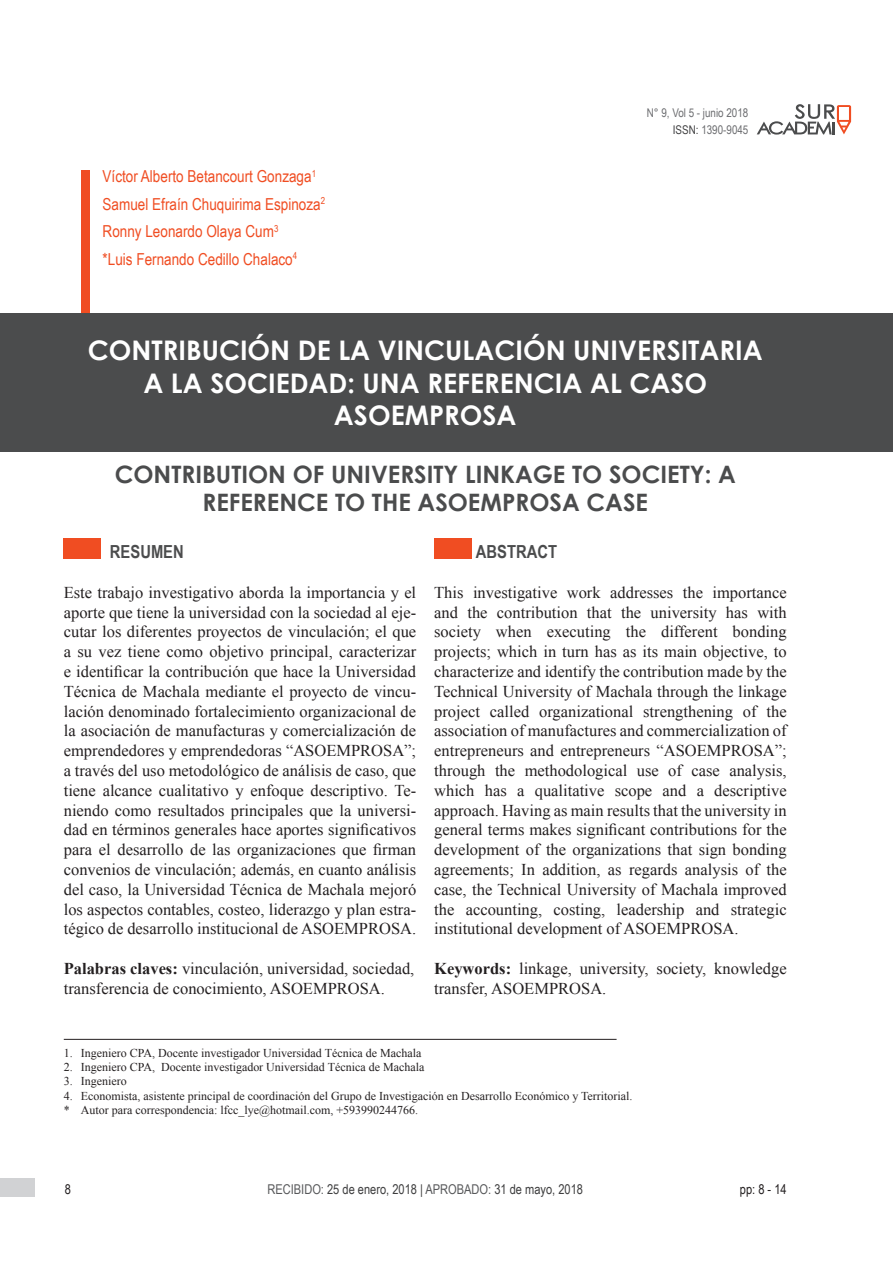
<style>
.page{position:relative;width:893px;height:1263px;background:#fff}
.page>*{position:absolute;margin:0;border:0;box-sizing:border-box;transform-origin:0 0}
.t1{font:700 27px/32.4px "Century Gothic";color:#fff;text-align:center}
.t2{font:700 24px/28.8px "Century Gothic";color:#4b4c4d;text-align:center}
.t3{font:700 18px "Arial Narrow";color:#4b4c4d}
.t4{font:16.5px/19.8px "Times New Roman";color:#231f20;text-align:justify}
.t5{font:16.5px/27.6px "Arial Narrow";color:#f04d22}
.t6{font:13.5px "Arial Narrow";color:#3e3e3f}
.t7{font:13.5px "Arial Narrow";color:#231f20}
.t8{font:12px/14.4px "Times New Roman";color:#231f20}
.t9{font:12px/17.4px "Arial Narrow";color:#6c6d70;text-align:right}
.s1{color:#3e3e3f}
.s2{font-weight:700}
.s3{color:#57585a}
</style>
<div class="page">
<svg style="left:757px;top:104px;width:94px;height:31px"></svg>
<div style="left:0;top:1178px;width:34px;height:18px;background:#d1d2d4"></div>
<div style="left:81px;top:170px;width:8px;height:201px;background:#f04d22"></div>
<div style="left:0;top:314px;width:893px;height:138px;background:#4b4c4d"></div>
<hr style="left:64px;top:1039px;width:553px;height:1px;background:#231f20">
<div style="left:64px;top:538px;width:37px;height:20px;background:#f04d22"></div>
<div style="left:434px;top:538px;width:37px;height:20px;background:#f04d22"></div>
<p class="t5" style="left:103px;top:162px;width:224px">Víctor Alberto Betancourt Gonzaga<sup>1<br></sup>Samuel Efraín Chuquirima Espinoza<sup>2<br></sup>Ronny Leonardo Olaya Cum<sup>3<br></sup>*Luis Fernando Cedillo Chalaco<sup>4</sup></p>
<p class="t9" style="left:647px;top:103px;width:103px">N° 9, Vol 5 - junio 2018<br><span class="s1">ISSN:</span> 1390-9045</p>
<h1 class="t1" style="left:88px;top:333px;width:676px">CONTRIBUCIÓN DE LA VINCULACIÓN UNIVERSITARIA<br>A LA SOCIEDAD: UNA REFERENCIA AL CASO<br>ASOEMPROSA</h1>
<h2 class="t2" style="left:115px;top:458px;width:623px">CONTRIBUTION OF UNIVERSITY LINKAGE TO SOCIETY: A<br>REFERENCE TO THE ASOEMPROSA CASE</h2>
<p class="t3" style="left:110px;top:538px;width:75px">RESUMEN</p>
<p class="t4" style="left:64px;top:582px;width:354px">Este trabajo investigativo aborda la importancia y el aporte que tiene la universidad con la sociedad al eje&shy;cutar los diferentes proyectos de vinculación; el que a su vez tiene como objetivo principal, caracterizar e identificar la contribución que hace la Universidad Técnica de Machala mediante el proyecto de vincu&shy;lación denominado fortalecimiento organizacional de la asociación de manufacturas y comercialización de emprendedores y emprendedoras “ASOEMPROSA”; a través del uso metodológico de análisis de caso, que tiene alcance cualitativo y enfoque descriptivo. Te&shy;niendo como resultados principales que la universi&shy;dad en términos generales hace aportes significativos para el desarrollo de las organizaciones que firman convenios de vinculación; además, en cuanto análisis del caso, la Universidad Técnica de Machala mejoró los aspectos contables, costeo, liderazgo y plan estra&shy;tégico de desarrollo institucional de ASOEMPROSA.</p>
<p class="t4" style="left:64px;top:958px;width:352px"><span class="s2">Palabras claves:</span> vinculación, universidad, sociedad, transferencia de conocimiento, ASOEMPROSA.</p>
<p class="t3" style="left:476px;top:538px;width:83px">ABSTRACT</p>
<p class="t4" style="left:434px;top:582px;width:354px">This investigative work addresses the importance and the contribution that the university has with society when executing the different bonding projects; which in turn has as its main objective, to characterize and identify the contribution made by the Technical University of Machala through the linkage project called organizational strengthening of the association of manufactures and commercialization of entrepreneurs and entrepreneurs “ASOEMPROSA”; through the methodological use of case analysis, which has a qualitative scope and a descriptive approach. Having as main results that the university in general terms makes significant contributions for the development of the organizations that sign bonding agreements; In addition, as regards analysis of the case, the Technical University of Machala improved the accounting, costing, leadership and strategic institutional development of ASOEMPROSA.</p>
<p class="t4" style="left:434px;top:958px;width:354px"><span class="s2">Keywords:</span> linkage, university, society, knowledge transfer, ASOEMPROSA.</p>
<p class="t8" style="left:64px;top:1045px;width:359px">1. Ingeniero CPA, Docente investigador Universidad Técnica de Machala</p>
<p class="t8" style="left:64px;top:1059px;width:362px">2. Ingeniero CPA, Docente investigador Universidad Técnica de Machala</p>
<p class="t8" style="left:64px;top:1074px;width:64px">3. Ingeniero</p>
<p class="t8" style="left:64px;top:1088px;width:570px">4. Economista, asistente principal de coordinación del Grupo de Investigación en Desarrollo Económico y Territorial. * Autor para correspondencia: lfcc_lye@hotmail.com, +593990244766.</p>
<p class="t6" style="left:267px;top:1179px;width:317px"><span class="s3">RECIBIDO:</span> 25 de enero, 2018 | <span class="s3">APROBADO:</span> 31 de mayo, 2018</p>
<p class="t7" style="left:65px;top:1179px;width:8px">8</p>
<p class="t7" style="left:740px;top:1179px;width:48px">pp: 8 - 14</p>
</div>
